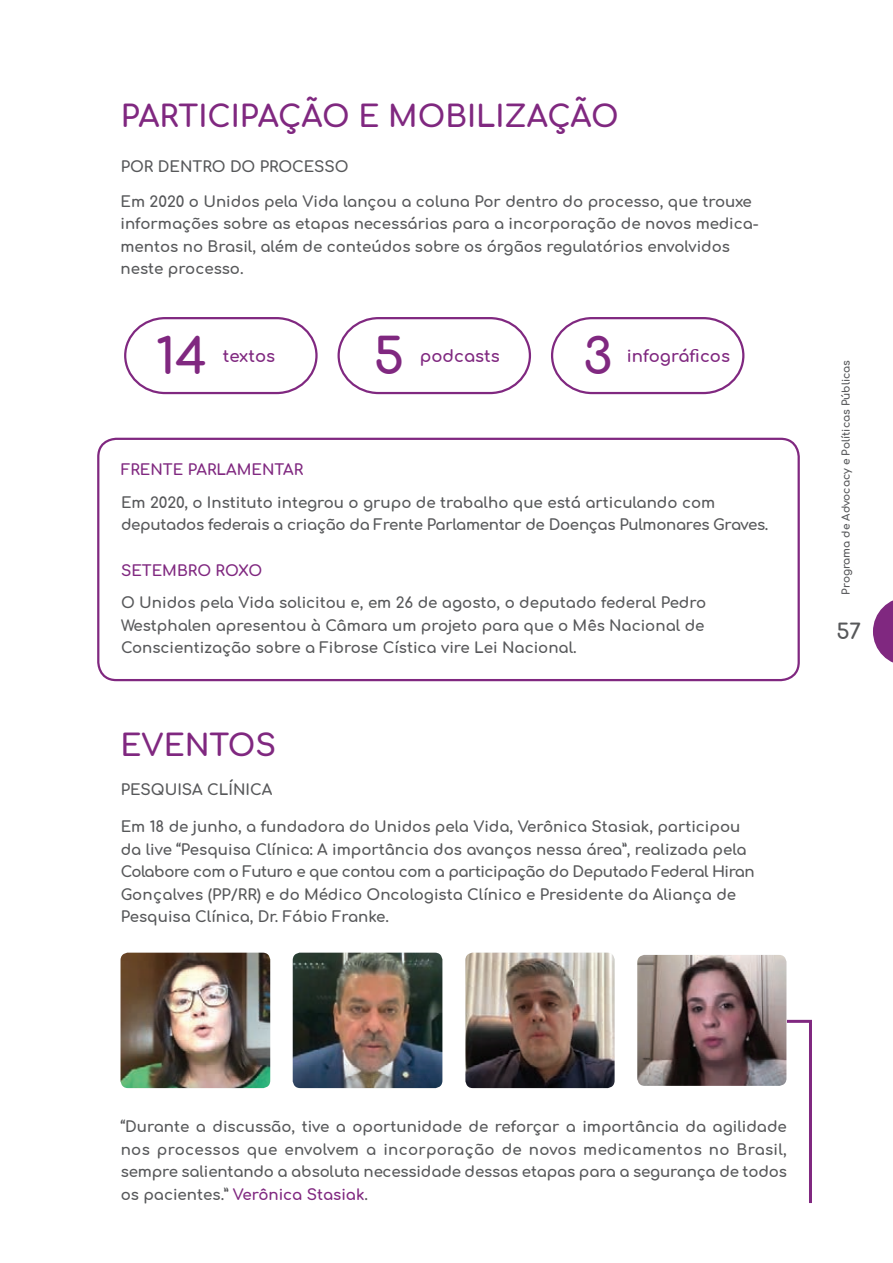
<style>
.page{position:relative;width:893px;height:1263px;background:#fff}
.page>*{position:absolute;margin:0;border:0;box-sizing:border-box;transform-origin:0 0}
.t1{font:700 49.05px "Comfortaa";color:#802880}
.t2{font:700 30px "Comfortaa";color:#802880}
.t3{font:700 21px "Comfortaa";color:#57585a}
.t4{font:700 16.5px "Comfortaa";color:#802880}
.t5{font:700 15px/22.5px "Comfortaa";color:#57585a;text-align:justify}
.t6{font:700 15px/22.5px "Comfortaa";letter-spacing:-.02em;color:#57585a}
.t7{font:700 15px "Comfortaa";color:#802880}
.t8{font:700 10.5px "Comfortaa";color:#57585a}
.s1{color:#802880}
</style>
<div class="page">
<svg style="left:873px;top:600px;width:20px;height:63px"></svg>
<svg style="left:124px;top:317px;width:194px;height:78px"></svg>
<svg style="left:551px;top:317px;width:194px;height:78px"></svg>
<svg style="left:337px;top:317px;width:195px;height:78px"></svg>
<img style="left:121px;top:953px;width:149px;height:135px">
<img style="left:293px;top:953px;width:149px;height:135px">
<img style="left:465px;top:953px;width:150px;height:135px">
<img style="left:637px;top:955px;width:149px;height:131px">
<svg style="left:784px;top:1018px;width:28px;height:185px"></svg>
<div style="left:97px;top:438px;width:703px;height:243px;border:2px solid #802880;border-radius:18px"></div>
<h2 class="t2" style="left:121px;top:89px;width:499px">PARTICIPAÇÃO E MOBILIZAÇÃO</h2>
<p class="t5" style="left:121px;top:153px;width:229px">POR DENTRO DO PROCESSO</p>
<p class="t5" style="left:121px;top:188px;width:640px;text-align:left">Em 2020 o Unidos pela Vida lançou a coluna Por dentro do processo, que trouxe informações sobre as etapas necessárias para a incorporação de novos medica&shy;mentos no Brasil, além de conteúdos sobre os órgãos regulatórios envolvidos neste processo.</p>
<h1 class="t1" style="left:156px;top:311px;width:53px">14</h1>
<h1 class="t1" style="left:373px;top:311px;width:32px">5</h1>
<p class="t4" style="left:223px;top:341px;width:54px">textos</p>
<p class="t4" style="left:420px;top:341px;width:81px">podcasts</p>
<p class="t7" style="left:121px;top:456px;width:184px">FRENTE PARLAMENTAR</p>
<h1 class="t1" style="left:583px;top:311px;width:31px">3</h1>
<p class="t4" style="left:627px;top:341px;width:105px">infográficos</p>
<p class="t6" style="left:121px;top:489px;width:649px">Em 2020, o Instituto integrou o grupo de trabalho que está articulando com deputados federais a criação da Frente Parlamentar de Doenças Pulmonares Graves.</p>
<p class="t7" style="left:121px;top:556px;width:143px">SETEMBRO ROXO</p>
<p class="t5" style="left:121px;top:589px;width:587px">O Unidos pela Vida solicitou e, em 26 de agosto, o deputado federal Pedro Westphalen apresentou à Câmara um projeto para que o Mês Nacional de Conscientização sobre a Fibrose Cística vire Lei Nacional.</p>
<h2 class="t2" style="left:121px;top:717px;width:157px">EVENTOS</h2>
<p class="t5" style="left:121px;top:776px;width:153px">PESQUISA CLÍNICA</p>
<p class="t5" style="left:121px;top:813px;width:636px;text-align:left">Em 18 de junho, a fundadora do Unidos pela Vida, Verônica Stasiak, participou da live “Pesquisa Clínica: A importância dos avanços nessa área”, realizada pela Colabore com o Futuro e que contou com a participação do Deputado Federal Hiran Gonçalves (PP/RR) e do Médico Oncologista Clínico e Presidente da Aliança de Pesquisa Clínica, Dr. Fábio Franke.</p>
<p class="t8" style="left:836px;top:595px;width:236px;rotate:-90deg">Programa de Advocacy e Políticas Públicas</p>
<h3 class="t3" style="left:836px;top:612px;width:26px">57</h3>
<p class="t5" style="left:121px;top:1113px;width:668px">“Durante a discussão, tive a oportunidade de reforçar a importância da agilidade nos processos que envolvem a incorporação de novos medicamentos no Brasil, sempre salientando a absoluta necessidade dessas etapas para a segurança de todos os pacientes.” <span class="s1">Verônica Stasiak</span>.</p>
</div>
